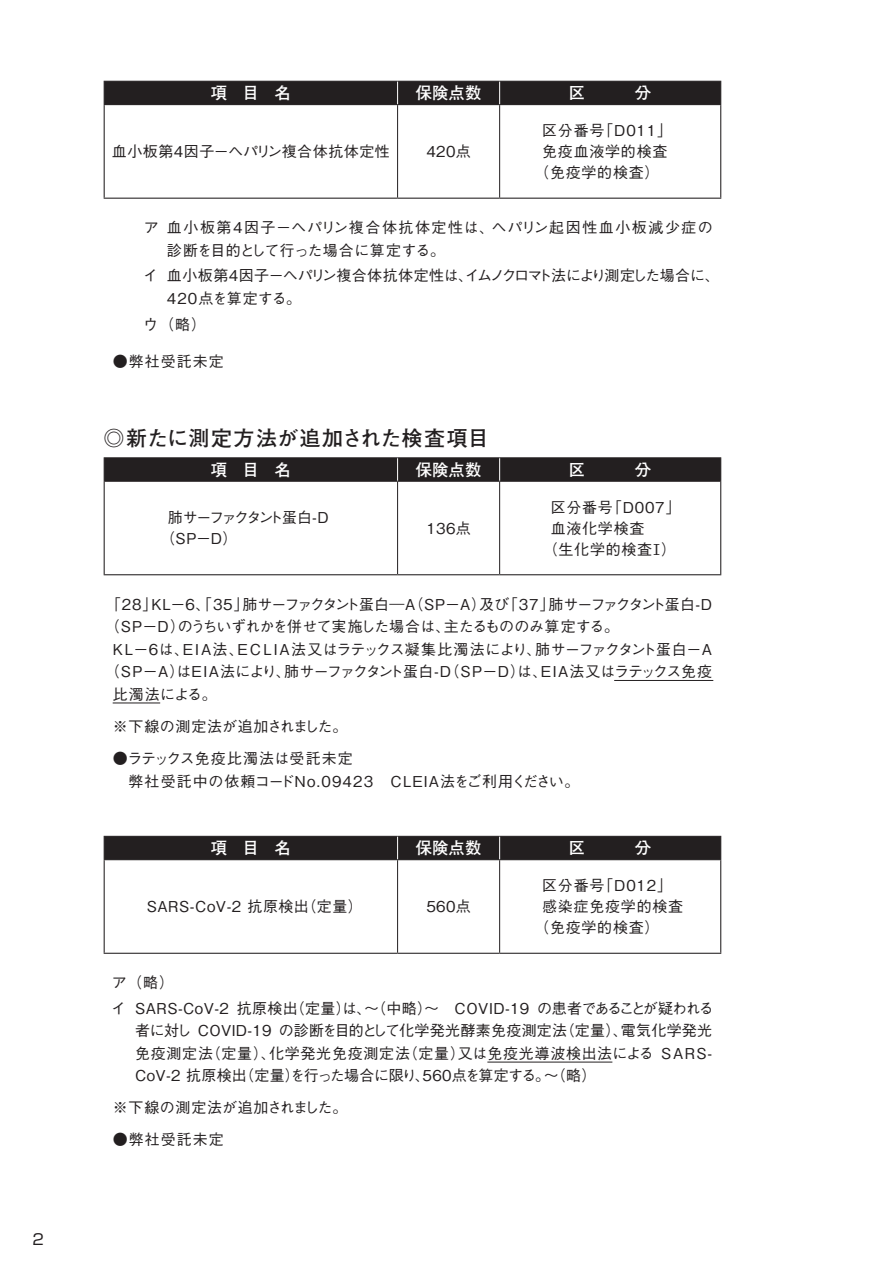
<style>
.page{position:relative;width:893px;height:1263px;background:#fff}
.page>*{position:absolute;margin:0;border:0;box-sizing:border-box;transform-origin:0 0}
.t1{font:700 21px "Futo Go B101 Pro";letter-spacing:.01em;color:#231f20}
.t2{font:700 16.5px "Futo Go B101 Pro";color:#fff}
.t3{font:500 15px/22.5px "Gothic BBB Pro";letter-spacing:.03em;color:#231f20;text-align:justify}
.t4{font:500 15px/22.5px "Gothic BBB Pro";letter-spacing:.075em;color:#231f20}
.t5{font:500 15px "Gothic BBB Pro";letter-spacing:.05em;color:#231f20}
.t6{font:500 15px "Gothic BBB Pro";letter-spacing:-.06em;color:#231f20}
.t7{font:500 15px/22.5px "Gothic BBB Pro";letter-spacing:-.01em;color:#231f20}
.t8{font:500 15px "Gothic BBB Pro";letter-spacing:-.015em;color:#231f20}
.t9{font:500 15px "Gothic BBB Pro";letter-spacing:-.03em;color:#231f20}
.t10{font:500 15px/21px "Gothic BBB Pro";letter-spacing:-.16em;color:#231f20}
.t11{font:15px "Shin Go Pro";color:#231f20}
</style>
<div class="page">
<hr style="left:104px;top:198px;width:294px;height:1px;background:#231f20">
<hr style="left:398px;top:198px;width:102px;height:1px;background:#231f20">
<hr style="left:500px;top:198px;width:221px;height:1px;background:#231f20">
<hr style="left:397px;top:105px;width:1px;height:93px;background:#231f20">
<hr style="left:499px;top:105px;width:1px;height:93px;background:#231f20">
<div style="left:104px;top:81px;width:617px;height:24px;background:#231f20"></div>
<hr style="left:104px;top:105px;width:1px;height:93px;background:#231f20">
<hr style="left:720px;top:105px;width:1px;height:93px;background:#231f20">
<hr style="left:104px;top:953px;width:294px;height:1px;background:#231f20">
<hr style="left:398px;top:953px;width:102px;height:1px;background:#231f20">
<hr style="left:500px;top:953px;width:221px;height:1px;background:#231f20">
<hr style="left:397px;top:860px;width:1px;height:93px;background:#231f20">
<hr style="left:499px;top:860px;width:1px;height:93px;background:#231f20">
<svg style="left:104px;top:836px;width:617px;height:24px;background:#242021"></svg>
<hr style="left:104px;top:860px;width:1px;height:93px;background:#231f20">
<hr style="left:720px;top:860px;width:1px;height:93px;background:#231f20">
<hr style="left:104px;top:481px;width:294px;height:1px;background:#231f20">
<hr style="left:398px;top:481px;width:102px;height:1px;background:#231f20">
<hr style="left:500px;top:481px;width:221px;height:1px;background:#231f20">
<hr style="left:104px;top:574px;width:294px;height:1px;background:#231f20">
<hr style="left:398px;top:574px;width:102px;height:1px;background:#231f20">
<hr style="left:500px;top:574px;width:221px;height:1px;background:#231f20">
<hr style="left:104px;top:457px;width:294px;height:1px;background:#231f20">
<hr style="left:398px;top:457px;width:102px;height:1px;background:#231f20">
<hr style="left:500px;top:457px;width:221px;height:1px;background:#231f20">
<hr style="left:397px;top:482px;width:1px;height:92px;background:#231f20">
<hr style="left:499px;top:482px;width:1px;height:92px;background:#231f20">
<div style="left:104px;top:458px;width:617px;height:23px;background:#231f20"></div>
<hr style="left:104px;top:482px;width:1px;height:92px;background:#231f20">
<hr style="left:720px;top:482px;width:1px;height:92px;background:#231f20">
<hr style="left:614px;top:680px;width:99px;height:1px;background:#231f20">
<hr style="left:113px;top:703px;width:47px;height:1px;background:#231f20">
<hr style="left:487px;top:1062px;width:125px;height:1px;background:#231f20">
<p class="t11" style="left:33px;top:1226px;width:13px">2</p>
<p class="t2" style="left:211px;top:80px;width:82px">項　目　名</p>
<p class="t2" style="left:416px;top:80px;width:67px">保険点数</p>
<p class="t3" style="left:112px;top:138px;width:280px">血小板第4因子－ヘパリン複合体抗体定性</p>
<p class="t3" style="left:426px;top:138px;width:46px">420点</p>
<p class="t5" style="left:542px;top:118px;width:132px">区分番号「D011」</p>
<p class="t5" style="left:542px;top:139px;width:127px">免疫血液学的検査</p>
<p class="t3" style="left:534px;top:159px;width:127px">（免疫学的検査）</p>
<p class="t3" style="left:144px;top:214px;width:16px">ア</p>
<p class="t4" style="left:167px;top:214px;width:547px">血小板第4因子－ヘパリン複合体抗体定性は、ヘパリン起因性血小板減少症の診断を目的として行った場合に算定する。</p>
<p class="t7" style="left:167px;top:263px;width:554px">血小板第4因子－ヘパリン複合体抗体定性は、イムノクロマト法により測定した場合に、<br>420点を算定する。</p>
<p class="t3" style="left:143px;top:263px;width:16px">イ</p>
<p class="t3" style="left:143px;top:312px;width:65px">ウ（略）</p>
<p class="t3" style="left:113px;top:348px;width:113px">●弊社受託未定</p>
<h1 class="t1" style="left:104px;top:422px;width:387px">◎新たに測定方法が追加された検査項目</h1>
<p class="t2" style="left:211px;top:456px;width:82px">項　目　名</p>
<p class="t2" style="left:416px;top:456px;width:67px">保険点数</p>
<p class="t10" style="left:160px;top:505px;width:170px;text-indent:8px">肺サーファクタント蛋白-D（SP－D）</p>
<p class="t3" style="left:426px;top:515px;width:46px">136点</p>
<p class="t5" style="left:551px;top:495px;width:132px">区分番号「D007」</p>
<p class="t3" style="left:551px;top:515px;width:95px">血液化学検査</p>
<p class="t5" style="left:543px;top:537px;width:135px">（生化学的検査Ⅰ）</p>
<p class="t6" style="left:106px;top:592px;width:608px">「28」KL－6、「35」肺サーファクタント蛋白―A（SP－A）及び「37」肺サーファクタント蛋白-D</p>
<p class="t9" style="left:105px;top:615px;width:516px">（SP－D）のうちいずれかを併せて実施した場合は、主たるもののみ算定する。</p>
<p class="t3" style="left:113px;top:636px;width:601px">KL－6は、EIA法、ECLIA法又はラテックス凝集比濁法により、肺サーファクタント蛋白－A</p>
<p class="t8" style="left:105px;top:660px;width:609px">（SP－A）はEIA法により、肺サーファクタント蛋白-D（SP－D）は、EIA法又はラテックス免疫</p>
<p class="t3" style="left:113px;top:681px;width:106px">比濁法による。</p>
<p class="t3" style="left:113px;top:713px;width:236px">※下線の測定法が追加されました。</p>
<p class="t4" style="left:128px;top:744px;width:452px;line-height:23.5px;text-indent:-16px">●ラテックス免疫比濁法は受託未定<br>弊社受託中の依頼コードNo.09423　CLEIA法をご利用ください。</p>
<p class="t2" style="left:211px;top:835px;width:82px">項　目　名</p>
<p class="t2" style="left:416px;top:835px;width:67px">保険点数</p>
<p class="t3" style="left:147px;top:893px;width:218px">SARS-CoV-2 抗原検出（定量）</p>
<p class="t3" style="left:426px;top:893px;width:46px">560点</p>
<p class="t3" style="left:112px;top:969px;width:64px">ア（略）</p>
<p class="t5" style="left:542px;top:873px;width:132px">区分番号「D012」</p>
<p class="t5" style="left:542px;top:894px;width:142px">感染症免疫学的検査</p>
<p class="t3" style="left:534px;top:914px;width:127px">（免疫学的検査）</p>
<p class="t3" style="left:111px;top:995px;width:16px">イ</p>
<p class="t3" style="left:135px;top:995px;width:580px">SARS-CoV-2 抗原検出（定量）は、～（中略）～　COVID-19 の患者であることが疑われる者に対し COVID-19 の診断を目的として化学発光酵素免疫測定法（定量）、電気化学発光免疫測定法（定量）、化学発光免疫測定法（定量）又は免疫光導波検出法による SARS-CoV-2 抗原検出（定量）を行った場合に限り、560点を算定する。～（略）</p>
<p class="t3" style="left:113px;top:1095px;width:236px">※下線の測定法が追加されました。</p>
<p class="t3" style="left:113px;top:1127px;width:113px">●弊社受託未定</p>
</div>
